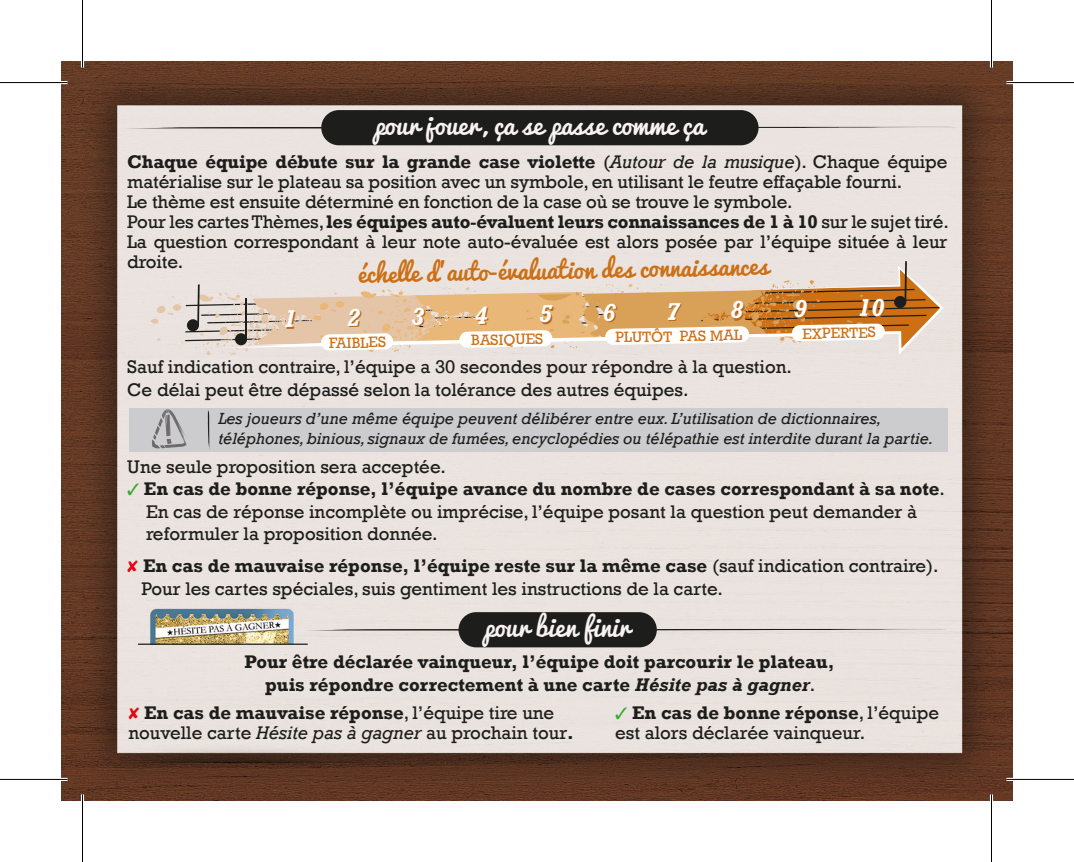
<style>
.page{position:relative;width:1074px;height:862px;background:#fff}
.page>*{position:absolute;margin:0;border:0;box-sizing:border-box;transform-origin:0 0}
.t1{font:26px "Pacifico";color:#f8f3f0}
.t2{font:24.25px "Pacifico";color:#cc6f15}
.t3{font:18.75px/20px "Rockwell";color:#1d1d1b}
.t4{font:700 18.75px/22.5px "Rockwell";color:#1d1d1b;text-align:center}
.t5{font:italic 16.5px/19.8px "Rockwell";color:#1d1d1b}
.t6{font:15.25px "Rockwell";color:#cc6f15}
.s1{font-weight:700}
.s2{font-style:italic}
.s3{color:#3baa35}
.s4{color:#e30614}
.s5{font-weight:400}
</style>
<div class="page">
<img style="left:61px;top:61px;width:952px;height:739px">
<div style="left:129px;top:408px;width:818px;height:43px;background:#cccbcd"></div>
<svg style="left:305px;top:628px;width:649px;height:2px"></svg>
<div style="left:458px;top:612px;width:199px;height:35px;background:#1d1d1b;border-radius:18px"></div>
<svg style="left:123px;top:127px;width:842px;height:1px"></svg>
<div style="left:321px;top:110px;width:437px;height:35px;background:#1d1d1b;border-radius:18px"></div>
<svg style="left:152px;top:409px;width:35px;height:39px"></svg>
<svg style="left:208px;top:410px;width:1px;height:36px"></svg>
<hr style="left:904px;top:261px;width:3px;height:41px;background:#1d1d1b">
<hr style="left:138px;top:643px;width:170px;height:1px;background:#1d1d1b">
<hr style="left:0;top:81px;width:68px;height:3px;background:#fff">
<hr style="left:1006px;top:81px;width:68px;height:3px;background:#fff">
<hr style="left:0;top:777px;width:68px;height:3px;background:#fff">
<hr style="left:1006px;top:777px;width:68px;height:3px;background:#fff">
<hr style="left:81px;top:0;width:3px;height:67px;background:#fff">
<hr style="left:81px;top:794px;width:3px;height:67px;background:#fff">
<hr style="left:990px;top:0;width:3px;height:67px;background:#fff">
<hr style="left:990px;top:794px;width:3px;height:67px;background:#fff">
<hr style="left:0;top:82px;width:68px;height:1px;background:#000">
<hr style="left:1006px;top:82px;width:68px;height:1px;background:#000">
<hr style="left:0;top:778px;width:68px;height:1px;background:#000">
<hr style="left:1006px;top:778px;width:68px;height:1px;background:#000">
<hr style="left:82px;top:0;width:1px;height:67px;background:#000">
<hr style="left:82px;top:794px;width:1px;height:67px;background:#000">
<hr style="left:991px;top:0;width:1px;height:67px;background:#000">
<hr style="left:991px;top:794px;width:1px;height:67px;background:#000">
<svg style="left:150px;top:265px;width:793px;height:90px;background:#e1c9b0"></svg>
<h1 class="t1" style="left:374px;top:110px;width:332px">pour jouer, ça se passe comme ça</h1>
<p class="t3" style="left:127px;top:151px;width:823px"><span class="s1">Chaque équipe débute sur la grande case violette</span> (<span class="s2">Autour de la musique</span>). Chaque équipe matérialise sur le plateau sa position avec un symbole, en utilisant le feutre effaçable fourni.<br>Le thème est ensuite déterminé en fonction de la case où se trouve le symbole.<br>Pour les cartes Thèmes, <span class="s1">les équipes auto-évaluent leurs connaissances de 1 à 10</span> sur le sujet tiré.<br>La question correspondant à leur note auto-évaluée est alors posée par l’équipe située à leur droite.</p>
<p class="t2" style="left:358px;top:260px;width:412px;rotate:-1deg">échelle d’auto-évaluation des connaissances</p>
<p class="t6" style="left:329px;top:334px;width:59px;rotate:-1deg">FAIBLES</p>
<p class="t6" style="left:471px;top:331px;width:74px;rotate:-1deg">BASIQUES</p>
<p class="t6" style="left:615px;top:328px;width:128px;rotate:-1deg">PLUTÔT PAS MAL</p>
<p class="t6" style="left:802px;top:324px;width:75px;rotate:-1deg">EXPERTES</p>
<p class="t3" style="left:127px;top:356px;width:666px;line-height:22.5px">Sauf indication contraire, l’équipe a 30 secondes pour répondre à la question.<br>Ce délai peut être dépassé selon la tolérance des autres équipes.</p>
<p class="t5" style="left:218px;top:409px;width:716px">Les joueurs d’une même équipe peuvent délibérer entre eux. L’utilisation de dictionnaires, téléphones, binious, signaux de fumées, encyclopédies ou télépathie est interdite durant la partie.</p>
<p class="t3" style="left:127px;top:456px;width:320px">Une seule proposition sera acceptée.</p>
<p class="t3" style="left:146px;top:478px;width:800px;line-height:22.5px;text-indent:-19px"><span class="s3">✓</span> <span class="s1">En cas de bonne réponse, l’équipe avance du nombre de cases correspondant à sa note</span>.<br>En cas de réponse incomplète ou imprécise, l’équipe posant la question peut demander à reformuler la proposition donnée.</p>
<p class="t3" style="left:141px;top:555px;width:799px;line-height:22.5px;text-indent:-14px"><span class="s4">✘</span> <span class="s1">En cas de mauvaise réponse, l’équipe reste sur la même case</span> (sauf indication contraire).<br>Pour les cartes spéciales, suis gentiment les instructions de la carte.</p>
<h1 class="t1" style="left:484px;top:612px;width:147px">pour bien finir</h1>
<p class="t4" style="left:244px;top:650px;width:592px">Pour être déclarée vainqueur, l’équipe doit parcourir le plateau, puis répondre correctement à une carte <span class="s2">Hésite pas à gagner</span><span class="s5">.</span></p>
<p class="t3" style="left:128px;top:702px;width:447px"><span class="s4">✘</span> <span class="s1">En cas de mauvaise réponse</span>, l’équipe tire une nouvelle carte <span class="s2">Hésite pas à gagner</span> au prochain tour<span class="s1">.</span></p>
<p class="t3" style="left:615px;top:702px;width:326px"><span class="s3">✓</span> <span class="s1">En cas de bonne réponse</span>, l’équipe est alors déclarée vainqueur.</p>
</div>
